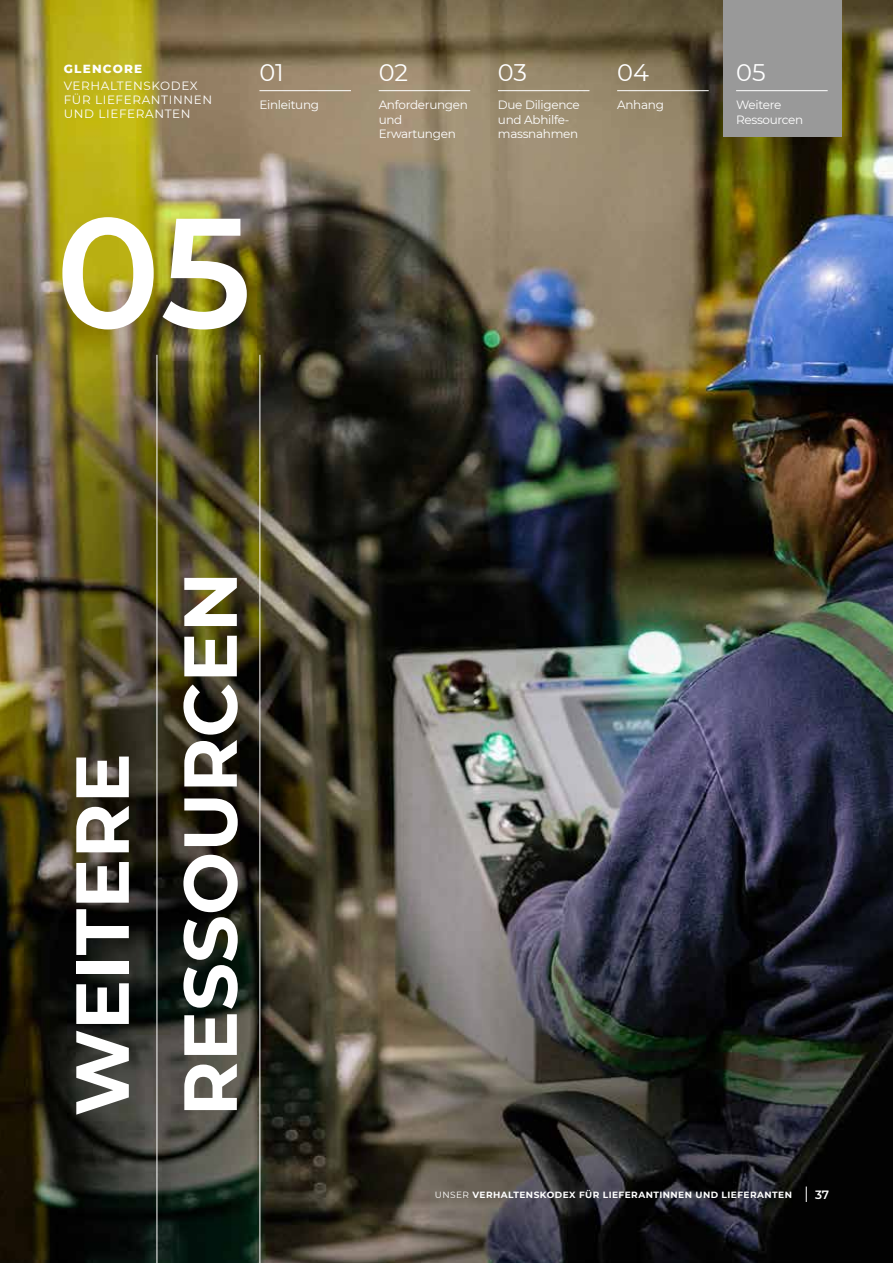
<style>
.page{position:relative;width:893px;height:1263px;background:#fff}
.page>*{position:absolute;margin:0;border:0;box-sizing:border-box;transform-origin:0 0}
.t1{font:600 156px "Montserrat";color:#fff}
.t2{font:700 75px/108px "Montserrat";color:#fff}
.t3{font:24px "Montserrat";color:#fff}
.t4{font:12px/14.4px "Montserrat";letter-spacing:-.025em;color:#fff}
.t5{font:12px/14.4px "Montserrat";letter-spacing:.05em;color:#fff}
.t6{font:800 12px "Montserrat";letter-spacing:.1em;color:#fff}
.t7{font:600 12px "Montserrat";color:#fff}
.t8{font:700 9px "Montserrat";letter-spacing:.05em;color:#fff}
.s1{font-weight:400}
</style>
<div class="page">
<img style="left:0;top:0;width:893px;height:1263px">
<hr style="left:157px;top:355px;width:1px;height:908px;background:#fff">
<hr style="left:259px;top:355px;width:1px;height:908px;background:#fff">
<div style="left:723px;top:0;width:119px;height:136px;background:#999"></div>
<svg style="left:806px;top:1186px;width:1px;height:16px"></svg>
<hr style="left:736px;top:90px;width:92px;height:1px;background:#fff">
<hr style="left:617px;top:90px;width:92px;height:1px;background:#fff">
<hr style="left:498px;top:90px;width:91px;height:1px;background:#fff">
<hr style="left:379px;top:90px;width:91px;height:1px;background:#fff">
<hr style="left:259px;top:90px;width:92px;height:1px;background:#fff">
<p class="t6" style="left:64px;top:60px;width:80px">GLENCORE</p>
<p class="t5" style="left:64px;top:78px;width:150px">VERHALTENSKODEX<br>FÜR LIEFERANTINNEN<br>UND LIEFERANTEN</p>
<h3 class="t3" style="left:259px;top:56px;width:26px">01</h3>
<p class="t4" style="left:259px;top:98px;width:61px">Einleitung</p>
<h1 class="t1" style="left:56px;top:162px;width:198px">05</h1>
<h3 class="t3" style="left:379px;top:56px;width:31px">02</h3>
<p class="t4" style="left:379px;top:98px;width:91px">Anforderungen und<br>Erwartungen</p>
<h3 class="t3" style="left:498px;top:56px;width:31px">03</h3>
<p class="t4" style="left:498px;top:98px;width:83px">Due Diligence und Abhilfe&shy;massnahmen</p>
<h3 class="t3" style="left:617px;top:56px;width:33px">04</h3>
<p class="t4" style="left:617px;top:98px;width:48px">Anhang</p>
<h3 class="t3" style="left:736px;top:56px;width:31px">05</h3>
<p class="t4" style="left:736px;top:98px;width:69px">Weitere<br>Ressourcen</p>
<h2 class="t2" style="left:44px;top:1116px;width:546px;rotate:-90deg">WEITERE<br>RESSOURCEN</h2>
<p class="t8" style="left:435px;top:1188px;width:359px"><span class="s1">UNSER</span> VERHALTENSKODEX FÜR LIEFERANTINNEN UND LIEFERANTEN</p>
<p class="t7" style="left:815px;top:1186px;width:16px">37</p>
</div>
